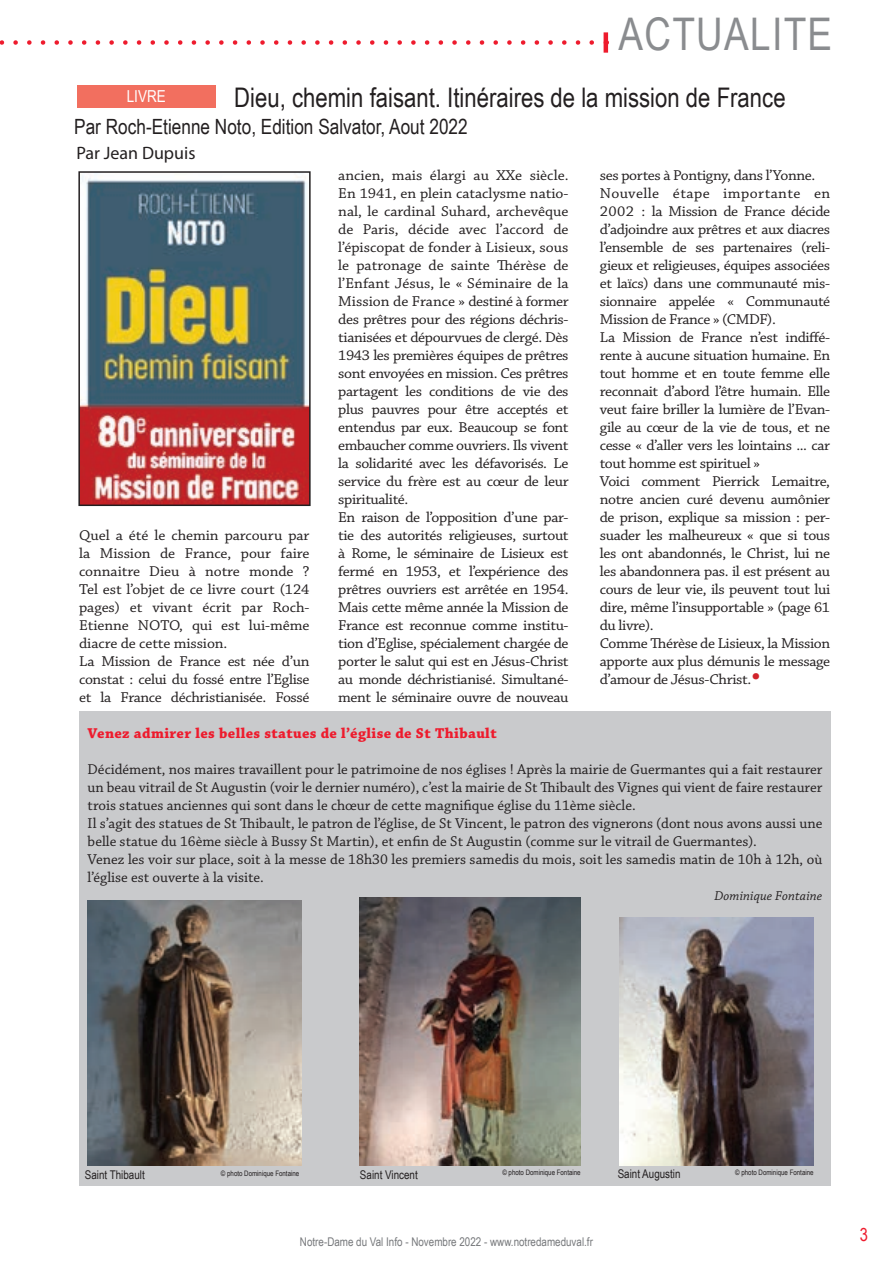
<style>
.page{position:relative;width:893px;height:1263px;background:#fff}
.page>*{position:absolute;margin:0;border:0;box-sizing:border-box;transform-origin:0 0}
.t1{font:45px "Arial Narrow";letter-spacing:.03em;color:#8a8c8f}
.t2{font:27px "Arial Narrow";color:#231f20}
.t3{font:21px "Arial Narrow";color:#231f20}
.t4{font:18px "Myriad Pro";color:#231f20}
.t5{font:18px "Arial Narrow";color:#ee1b2d}
.t6{font:16.5px "Arial Narrow";color:#fff}
.t7{font:15px/18px "Chaparral Pro";letter-spacing:-.025em;color:#231f20;scale:1.05 1}
.t8{font:15px/18px "Chaparral Pro";color:#231f20}
.t9{font:15px/18px "Chaparral Pro";letter-spacing:-.005em;color:#231f20;scale:1.05 1}
.t10{font:700 15px "Chaparral Pro";letter-spacing:.025em;color:#ee1b2d}
.t11{font:italic 13.5px "Chaparral Pro";letter-spacing:.01em;color:#231f20}
.t12{font:12px "Arial Narrow";color:#76787b}
.t13{font:12px "Arial Narrow";color:#231f20}
.t14{font:7.5px "Arial Narrow";color:#231f20}
.s1{font-size:30px;color:#d1232a}
</style>
<div class="page">
<svg style="left:0;top:40px;width:594px;height:5px"></svg>
<hr style="left:604px;top:32px;width:4px;height:21px;background:#ee1b2d">
<div style="left:77px;top:85px;width:138px;height:22px;background:#f26f5f"></div>
<img style="left:81px;top:175px;width:227px;height:328px">
<div style="left:78px;top:171px;width:233px;height:335px;border:2px solid #231f20"></div>
<div style="left:79px;top:711px;width:752px;height:475px;background:#c9cacc"></div>
<img style="left:88px;top:900px;width:213px;height:265px">
<img style="left:360px;top:897px;width:221px;height:268px">
<img style="left:620px;top:917px;width:194px;height:248px">
<h1 class="t1" style="left:618px;top:1px;width:215px">ACTUALITE</h1>
<h2 class="t2" style="left:234px;top:78px;width:553px">Dieu, chemin faisant. Itinéraires de la mission de France</h2>
<h3 class="t3" style="left:74px;top:112px;width:395px">Par Roch-Etienne Noto, Edition Salvator, Aout 2022</h3>
<p class="t6" style="left:127px;top:84px;width:41px">LIVRE</p>
<p class="t4" style="left:76px;top:142px;width:121px">Par Jean Dupuis</p>
<p class="t9" style="left:79px;top:527px;width:221px">Quel a été le chemin parcouru par la Mission de France, pour faire connaitre Dieu à notre monde ?<br>Tel est l’objet de ce livre court (124 pages) et vivant écrit par Roch-<br>Etienne NOTO, qui est lui-même diacre de cette mission.<br>La Mission de France est née d’un constat : celui du fossé entre l’Eglise et la France déchristianisée. Fossé</p>
<p class="t7" style="left:338px;top:167px;width:221px">ancien, mais élargi au XXe siècle.<br>En 1941, en plein cataclysme natio&shy;nal, le cardinal Suhard, archevêque de Paris, décide avec l’accord de l’épiscopat de fonder à Lisieux, sous le patronage de sainte Thérèse de l’Enfant Jésus, le « Séminaire de la Mission de France » destiné à former des prêtres pour des régions déchris&shy;tianisées et dépourvues de clergé. Dès 1943 les premières équipes de prêtres sont envoyées en mission. Ces prêtres partagent les conditions de vie des plus pauvres pour être acceptés et entendus par eux. Beaucoup se font embaucher comme ouvriers. Ils vivent la solidarité avec les défavorisés. Le service du frère est au cœur de leur spiritualité.<br>En raison de l’opposition d’une par&shy;tie des autorités religieuses, surtout à Rome, le séminaire de Lisieux est fermé en 1953, et l’expérience des prêtres ouvriers est arrêtée en 1954.<br>Mais cette même année la Mission de France est reconnue comme institu&shy;tion d’Eglise, spécialement chargée de porter le salut qui est en Jésus-Christ au monde déchristianisé. Simultané&shy;ment le séminaire ouvre de nouveau</p>
<p class="t7" style="left:600px;top:167px;width:221px">ses portes à Pontigny, dans l’Yonne.<br>Nouvelle étape importante en 2002 : la Mission de France décide d’adjoindre aux prêtres et aux diacres l’ensemble de ses partenaires (reli&shy;gieux et religieuses, équipes associées et laïcs) dans une communauté mis&shy;sionnaire appelée « Communauté Mission de France » (CMDF).<br>La Mission de France n’est indiffé&shy;rente à aucune situation humaine. En tout homme et en toute femme elle reconnait d’abord l’être humain. Elle veut faire briller la lumière de l’Evan&shy;gile au cœur de la vie de tous, et ne cesse « d’aller vers les lointains ... car tout homme est spirituel »<br>Voici comment Pierrick Lemaitre, notre ancien curé devenu aumônier de prison, explique sa mission : per&shy;suader les malheureux « que si tous les ont abandonnés, le Christ, lui ne les abandonnera pas. il est présent au cours de leur vie, ils peuvent tout lui dire, même l’insupportable » (page 61 du livre).<br>Comme Thérèse de Lisieux, la Mission apporte aux plus démunis le message d’amour de Jésus-Christ.<span class="s1">•</span></p>
<p class="t10" style="left:88px;top:724px;width:411px">Venez admirer les belles statues de l’église de St Thibault</p>
<p class="t8" style="left:88px;top:761px;width:736px">Décidément, nos maires travaillent pour le patrimoine de nos églises ! Après la mairie de Guermantes qui a fait restaurer un beau vitrail de St Augustin (voir le dernier numéro), c’est la mairie de St Thibault des Vignes qui vient de faire restaurer trois statues anciennes qui sont dans le chœur de cette magnifique église du 11ème siècle.<br>Il s’agit des statues de St Thibault, le patron de l’église, de St Vincent, le patron des vignerons (dont nous avons aussi une belle statue du 16ème siècle à Bussy St Martin), et enfin de St Augustin (comme sur le vitrail de Guermantes).<br>Venez les voir sur place, soit à la messe de 18h30 les premiers samedis du mois, soit les samedis matin de 10h à 12h, où l’église est ouverte à la visite.</p>
<p class="t11" style="left:714px;top:888px;width:109px">Dominique Fontaine</p>
<p class="t13" style="left:85px;top:1166px;width:62px">Saint Thibault</p>
<p class="t13" style="left:360px;top:1166px;width:59px">Saint Vincent</p>
<p class="t13" style="left:618px;top:1165px;width:64px">Saint Augustin</p>
<p class="t14" style="left:221px;top:1168px;width:80px">© photo Dominique Fontaine</p>
<p class="t14" style="left:502px;top:1167px;width:80px">© photo Dominique Fontaine</p>
<p class="t14" style="left:735px;top:1167px;width:80px">© photo Dominique Fontaine</p>
<p class="t12" style="left:300px;top:1233px;width:294px">Notre-Dame du Val Info - Novembre 2022 - www.notredameduval.fr</p>
<p class="t5" style="left:860px;top:1221px;width:10px">3</p>
</div>
